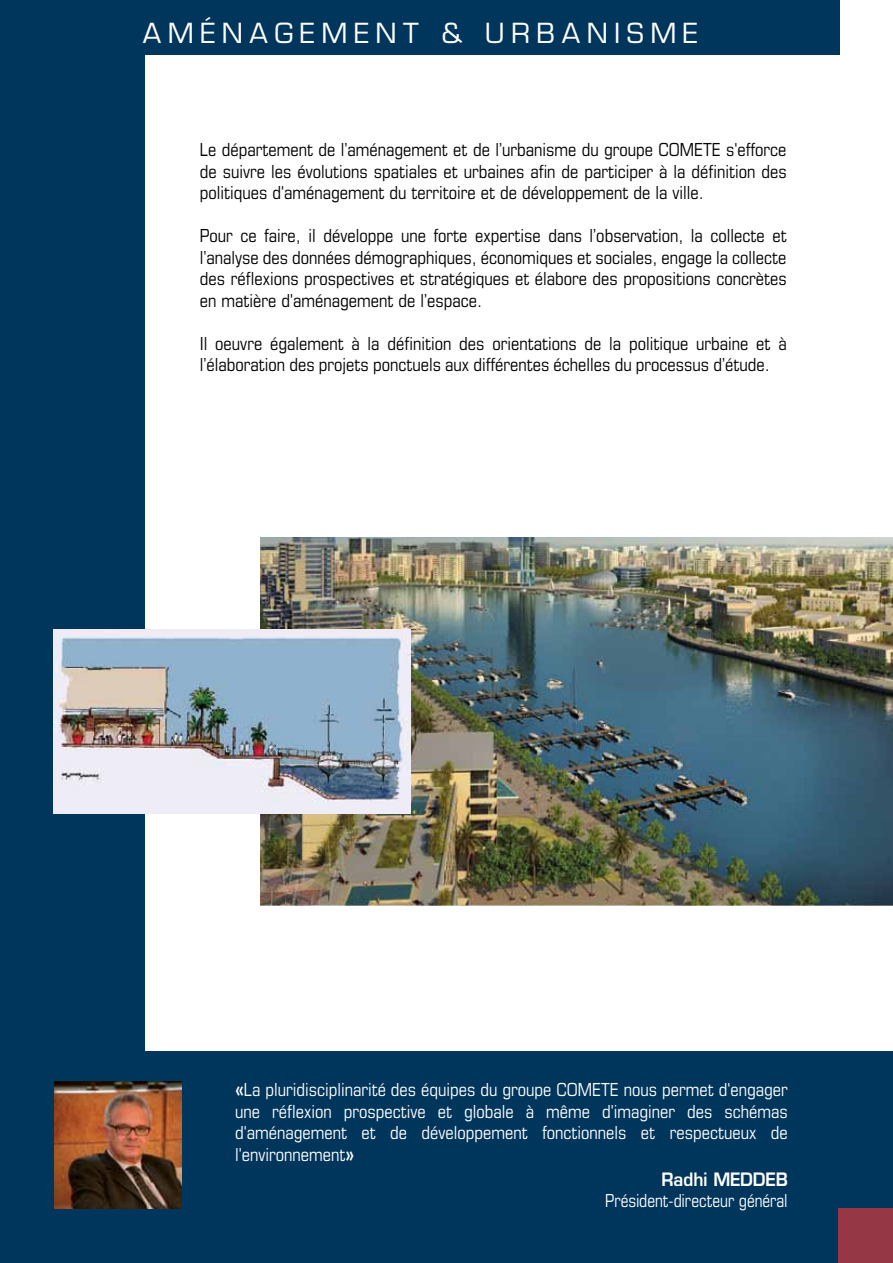
<style>
.page{position:relative;width:893px;height:1263px;background:#fff}
.page>*{position:absolute;margin:0;border:0;box-sizing:border-box;transform-origin:0 0}
.t1{font:27px "Eurostile LT Std";letter-spacing:.24em;color:#fff}
.t2{font:condensed 18px/21.6px "Eurostile LT Std";color:#000;text-align:justify}
.t3{font:condensed 18px/21.6px "Eurostile LT Std";color:#fff;text-align:justify}
.t4{font:condensed 18px "Eurostile LT Std";color:#fff;scale:.94 1}
.t5{font:600 18px "Eurostile LT Std";letter-spacing:-.01em;color:#fff;scale:.94 1}
.s1{font-weight:600;font-stretch:normal}
</style>
<div class="page">
<div style="left:0;top:0;width:145px;height:1263px;background:#00355c"></div>
<div style="left:0;top:0;width:840px;height:54px;background:#00355c"></div>
<div style="left:90px;top:1052px;width:803px;height:211px;background:#00355c"></div>
<img style="left:261px;top:537px;width:632px;height:368px">
<img style="left:54px;top:629px;width:357px;height:184px">
<div style="left:839px;top:1209px;width:54px;height:54px;background:#963745"></div>
<img style="left:54px;top:1081px;width:128px;height:128px">
<h1 class="t1" style="left:143px;top:17px;width:557px">AMÉNAGEMENT &amp; URBANISME</h1>
<p class="t2" style="left:200px;top:138px;width:588px">Le département de l’aménagement et de l’urbanisme du groupe COMETE s'efforce de suivre les évolutions spatiales et urbaines afin de participer à la définition des politiques d'aménagement du territoire et de développement de la ville.</p>
<p class="t2" style="left:200px;top:224px;width:588px">Pour ce faire, il développe une forte expertise dans l’observation, la collecte et l’analyse des données démographiques, économiques et sociales, engage la collecte des réflexions prospectives et stratégiques et élabore des propositions concrètes en matière d'aménagement de l’espace.</p>
<p class="t2" style="left:200px;top:332px;width:588px">Il oeuvre également à la définition des orientations de la politique urbaine et à l’élaboration des projets ponctuels aux différentes échelles du processus d’étude.</p>
<p class="t3" style="left:235px;top:1078px;width:554px"><span class="s1">«</span>La pluridisciplinarité des équipes du groupe COMETE nous permet d'engager une réflexion prospective et globale à même d'imaginer des schémas d'aménagement et de développement fonctionnels et respectueux de l'environnement<span class="s1">»</span></p>
<p class="t5" style="left:662px;top:1168px;width:136px">Radhi MEDDEB</p>
<p class="t4" style="left:605px;top:1190px;width:196px">Président-directeur général</p>
</div>
